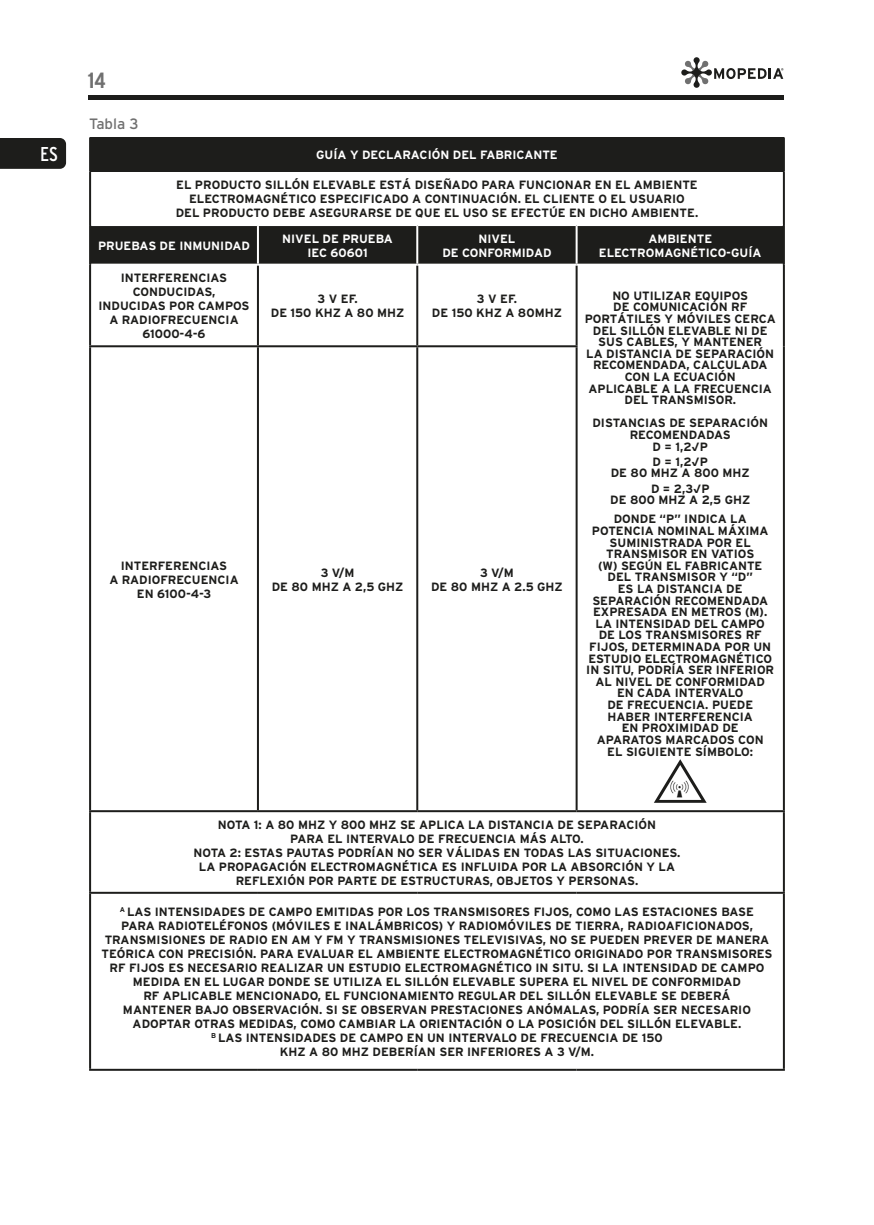
<style>
.page{position:relative;width:874px;height:1225px;background:#fff}
.page>*{position:absolute;margin:0;border:0;box-sizing:border-box;transform-origin:0 0}
.t1{font:700 22px "Interstate Condensed";color:#707070}
.t2{font:20px "Interstate Condensed";color:#fff}
.t3{font:15px "Interstate";color:#707070}
.testo{font:700 12px/11.6px "Interstate";color:#1d1d1b;text-align:center}
.testo-2{font:700 12px/14px "Interstate";color:#fff;text-align:center}
</style>
<div class="page">
<div style="left:88px;top:95px;width:695px;height:5px;background:#1d1d1b"></div>
<svg style="left:681px;top:57px;width:102px;height:31px"></svg>
<div style="left:0;top:138px;width:66px;height:31px;background:#1d1d1b"></div>
<div style="left:90px;top:137px;width:693px;height:34px;background:#1d1d1b"></div>
<div style="left:91px;top:226px;width:691px;height:38px;background:#1d1d1b"></div>
<hr style="left:782px;top:137px;width:2px;height:34px;background:#1d1d1b">
<hr style="left:782px;top:171px;width:2px;height:54px;background:#1d1d1b">
<hr style="left:782px;top:812px;width:2px;height:80px;background:#1d1d1b">
<hr style="left:782px;top:894px;width:2px;height:174px;background:#1d1d1b">
<hr style="left:89px;top:137px;width:2px;height:34px;background:#1d1d1b">
<hr style="left:257px;top:226px;width:2px;height:38px;background:#fff">
<hr style="left:575px;top:226px;width:2px;height:38px;background:#fff">
<hr style="left:416px;top:226px;width:2px;height:38px;background:#fff">
<hr style="left:89px;top:171px;width:2px;height:54px;background:#1d1d1b">
<hr style="left:782px;top:225px;width:2px;height:40px;background:#1d1d1b">
<hr style="left:89px;top:265px;width:2px;height:80px;background:#1d1d1b">
<hr style="left:89px;top:347px;width:2px;height:463px;background:#1d1d1b">
<hr style="left:89px;top:812px;width:2px;height:80px;background:#1d1d1b">
<hr style="left:89px;top:894px;width:2px;height:174px;background:#1d1d1b">
<hr style="left:89px;top:225px;width:2px;height:40px;background:#1d1d1b">
<hr style="left:257px;top:266px;width:2px;height:79px;background:#1d1d1b">
<hr style="left:257px;top:347px;width:2px;height:463px;background:#1d1d1b">
<hr style="left:416px;top:266px;width:2px;height:79px;background:#1d1d1b">
<hr style="left:575px;top:266px;width:2px;height:79px;background:#1d1d1b">
<hr style="left:782px;top:265px;width:2px;height:81px;background:#1d1d1b">
<hr style="left:416px;top:347px;width:2px;height:463px;background:#1d1d1b">
<hr style="left:575px;top:347px;width:2px;height:463px;background:#1d1d1b">
<hr style="left:782px;top:346px;width:2px;height:464px;background:#1d1d1b">
<hr style="left:89px;top:345px;width:169px;height:2px;background:#1d1d1b">
<hr style="left:89px;top:810px;width:169px;height:2px;background:#1d1d1b">
<hr style="left:258px;top:810px;width:159px;height:2px;background:#1d1d1b">
<hr style="left:417px;top:810px;width:159px;height:2px;background:#1d1d1b">
<hr style="left:576px;top:810px;width:208px;height:2px;background:#1d1d1b">
<hr style="left:89px;top:892px;width:169px;height:2px;background:#1d1d1b">
<hr style="left:258px;top:892px;width:159px;height:2px;background:#1d1d1b">
<hr style="left:417px;top:892px;width:159px;height:2px;background:#1d1d1b">
<hr style="left:576px;top:892px;width:208px;height:2px;background:#1d1d1b">
<hr style="left:89px;top:1068px;width:169px;height:2px;background:#1d1d1b">
<hr style="left:258px;top:1068px;width:159px;height:2px;background:#1d1d1b">
<hr style="left:417px;top:1068px;width:159px;height:2px;background:#1d1d1b">
<hr style="left:576px;top:1068px;width:208px;height:2px;background:#1d1d1b">
<hr style="left:258px;top:345px;width:159px;height:2px;background:#1d1d1b">
<hr style="left:417px;top:345px;width:160px;height:2px;background:#1d1d1b">
<svg style="left:654px;top:759px;width:52px;height:44px"></svg>
<img style="left:668px;top:778px;width:21px;height:21px">
<h2 class="t2" style="left:40px;top:143px;width:19px">ES</h2>
<h1 class="t1" style="left:88px;top:68px;width:20px">14</h1>
<p class="t3" style="left:89px;top:116px;width:51px">Tabla 3</p>
<p class="testo-2" style="left:316px;top:148px;width:243px">GUÍA Y DECLARACIÓN DEL FABRICANTE</p>
<p class="testo" style="left:176px;top:178px;width:523px;line-height:14px">EL PRODUCTO SILLÓN ELEVABLE ESTÁ DISEÑADO PARA FUNCIONAR EN EL AMBIENTE<br>ELECTROMAGNÉTICO ESPECIFICADO A CONTINUACIÓN. EL CLIENTE O EL USUARIO<br>DEL PRODUCTO DEBE ASEGURARSE DE QUE EL USO SE EFECTÚE EN DICHO AMBIENTE.</p>
<p class="testo-2" style="left:98px;top:238px;width:153px">PRUEBAS DE INMUNIDAD</p>
<p class="testo-2" style="left:282px;top:231px;width:112px">NIVEL DE PRUEBA<br>IEC 60601</p>
<p class="testo-2" style="left:442px;top:231px;width:111px">NIVEL<br>DE CONFORMIDAD</p>
<p class="testo-2" style="left:598px;top:231px;width:164px">AMBIENTE<br>ELECTROMAGNÉTICO-GUÍA</p>
<p class="testo" style="left:98px;top:271px;width:152px;line-height:14px">INTERFERENCIAS<br>CONDUCIDAS,<br>INDUCIDAS POR CAMPOS<br>A RADIOFRECUENCIA<br>61000-4-6</p>
<p class="testo" style="left:584px;top:290px;width:192px">NO UTILIZAR EQUIPOS<br>DE COMUNICACIÓN RF<br>PORTÁTILES Y MÓVILES CERCA<br>DEL SILLÓN ELEVABLE NI DE<br>SUS CABLES, Y MANTENER<br>LA DISTANCIA DE SEPARACIÓN<br>RECOMENDADA, CALCULADA<br>CON LA ECUACIÓN<br>APLICABLE A LA FRECUENCIA<br>DEL TRANSMISOR.</p>
<p class="testo" style="left:592px;top:417px;width:177px">DISTANCIAS DE SEPARACIÓN<br>RECOMENDADAS</p>
<p class="testo" style="left:652px;top:440px;width:57px">D = 1,2√P</p>
<p class="testo" style="left:652px;top:456px;width:57px">D = 1,2√P</p>
<p class="testo" style="left:610px;top:467px;width:140px">DE 80 MHZ A 800 MHZ</p>
<p class="testo" style="left:650px;top:482px;width:60px">D = 2,3√P</p>
<p class="testo" style="left:610px;top:494px;width:141px">DE 800 MHZ A 2,5 GHZ</p>
<p class="testo" style="left:586px;top:513px;width:189px">DONDE “P” INDICA LA<br>POTENCIA NOMINAL MÁXIMA<br>SUMINISTRADA POR EL<br>TRANSMISOR EN VATIOS<br>(W) SEGÚN EL FABRICANTE<br>DEL TRANSMISOR Y “D”<br>ES LA DISTANCIA DE<br>SEPARACIÓN RECOMENDADA<br>EXPRESADA EN METROS (M).<br>LA INTENSIDAD DEL CAMPO<br>DE LOS TRANSMISORES RF<br>FIJOS, DETERMINADA POR UN<br>ESTUDIO ELECTROMAGNÉTICO<br>IN SITU, PODRÍA SER INFERIOR<br>AL NIVEL DE CONFORMIDAD<br>EN CADA INTERVALO<br>DE FRECUENCIA. PUEDE<br>HABER INTERFERENCIA<br>EN PROXIMIDAD DE<br>APARATOS MARCADOS CON<br>EL SIGUIENTE SÍMBOLO:</p>
<p class="testo" style="left:317px;top:293px;width:42px">3 V EF.</p>
<p class="testo" style="left:271px;top:307px;width:135px">DE 150 KHZ A 80 MHZ</p>
<p class="testo" style="left:476px;top:293px;width:42px">3 V EF.</p>
<p class="testo" style="left:431px;top:307px;width:131px">DE 150 KHZ A 80MHZ</p>
<p class="testo" style="left:109px;top:558px;width:131px;line-height:14px">INTERFERENCIAS<br>A RADIOFRECUENCIA</p>
<p class="testo" style="left:137px;top:587px;width:76px">EN 6100-4-3</p>
<p class="testo" style="left:320px;top:566px;width:35px">3 V/M</p>
<p class="testo" style="left:271px;top:580px;width:133px">DE 80 MHZ A 2,5 GHZ</p>
<p class="testo" style="left:480px;top:566px;width:35px">3 V/M</p>
<p class="testo" style="left:431px;top:580px;width:133px">DE 80 MHZ A 2.5 GHZ</p>
<p class="testo" style="left:218px;top:817px;width:439px;line-height:14px">NOTA 1: A 80 MHZ Y 800 MHZ SE APLICA LA DISTANCIA DE SEPARACIÓN<br>PARA EL INTERVALO DE FRECUENCIA MÁS ALTO.</p>
<p class="testo" style="left:193px;top:845px;width:488px;line-height:14px">NOTA 2: ESTAS PAUTAS PODRÍAN NO SER VÁLIDAS EN TODAS LAS SITUACIONES.<br>LA PROPAGACIÓN ELECTROMAGNÉTICA ES INFLUIDA POR LA ABSORCIÓN Y LA<br>REFLEXIÓN POR PARTE DE ESTRUCTURAS, OBJETOS Y PERSONAS.</p>
<p class="testo" style="left:101px;top:904px;width:672px;line-height:14px"><sup>A</sup> LAS INTENSIDADES DE CAMPO EMITIDAS POR LOS TRANSMISORES FIJOS, COMO LAS ESTACIONES BASE<br>PARA RADIOTELÉFONOS (MÓVILES E INALÁMBRICOS) Y RADIOMÓVILES DE TIERRA, RADIOAFICIONADOS, TRANSMISIONES DE RADIO EN AM Y FM Y TRANSMISIONES TELEVISIVAS, NO SE PUEDEN PREVER DE MANERA TEÓRICA CON PRECISIÓN. PARA EVALUAR EL AMBIENTE ELECTROMAGNÉTICO ORIGINADO POR TRANSMISORES RF FIJOS ES NECESARIO REALIZAR UN ESTUDIO ELECTROMAGNÉTICO IN SITU. SI LA INTENSIDAD DE CAMPO MEDIDA EN EL LUGAR DONDE SE UTILIZA EL SILLÓN ELEVABLE SUPERA EL NIVEL DE CONFORMIDAD<br>RF APLICABLE MENCIONADO, EL FUNCIONAMIENTO REGULAR DEL SILLÓN ELEVABLE SE DEBERÁ<br>MANTENER BAJO OBSERVACIÓN. SI SE OBSERVAN PRESTACIONES ANÓMALAS, PODRÍA SER NECESARIO ADOPTAR OTRAS MEDIDAS, COMO CAMBIAR LA ORIENTACIÓN O LA POSICIÓN DEL SILLÓN ELEVABLE.</p>
<p class="testo" style="left:211px;top:1030px;width:453px;line-height:14px"><sup>B</sup> LAS INTENSIDADES DE CAMPO EN UN INTERVALO DE FRECUENCIA DE 150<br>KHZ A 80 MHZ DEBERÍAN SER INFERIORES A 3 V/M.</p>
</div>
